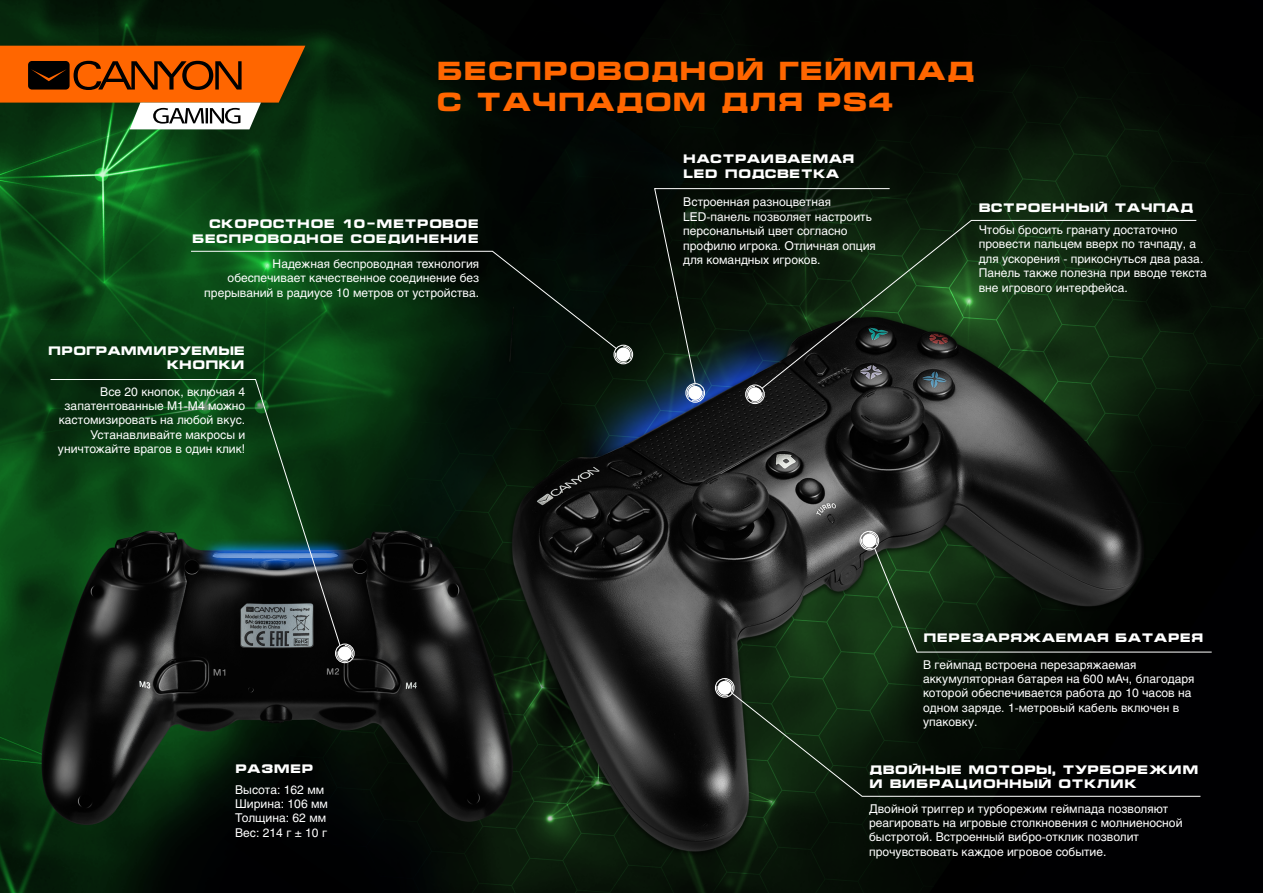
<style>
.page{position:relative;width:1263px;height:893px;background:#fff}
.page>*{position:absolute;margin:0;border:0;box-sizing:border-box;transform-origin:0 0}
.t1{font:700 25.5px/30.6px "Micra C";color:#f60}
.t2{font:12px/14.4px "Helios C";color:#fff}
.t3{font:700 12px/14.4px "Micra C";color:#fff}
.t4{font:700 12px/14.4px "Micra C";letter-spacing:-.025em;color:#fff;text-align:right}
</style>
<div class="page">
<img style="left:0;top:0;width:1263px;height:893px">
<svg style="left:0;top:46px;width:305px;height:83px;background:#a65d1e"></svg>
<div style="left:613px;top:345px;width:20px;height:19px;border:1px solid #fff;border-radius:50%"></div>
<div style="left:859px;top:531px;width:20px;height:19px;border:1px solid #fff;border-radius:50%"></div>
<svg style="left:191px;top:251px;width:440px;height:112px;background:#0a3011"></svg>
<svg style="left:337px;top:645px;width:16px;height:17px"></svg>
<div style="left:335px;top:643px;width:20px;height:20px;border:1px solid #fff;border-radius:50%"></div>
<svg style="left:50px;top:379px;width:291px;height:267px;background:#143a1f"></svg>
<svg style="left:687px;top:385px;width:16px;height:16px"></svg>
<div style="left:685px;top:383px;width:20px;height:20px;border:1px solid #fff;border-radius:50%"></div>
<svg style="left:654px;top:188px;width:236px;height:196px;background:#0c1913"></svg>
<svg style="left:747px;top:386px;width:16px;height:16px"></svg>
<div style="left:745px;top:384px;width:20px;height:20px;border:1px solid #fff;border-radius:50%"></div>
<svg style="left:761px;top:220px;width:436px;height:169px;background:#142a15"></svg>
<svg style="left:861px;top:532px;width:351px;height:120px;background:#141f14"></svg>
<svg style="left:716px;top:680px;width:17px;height:16px"></svg>
<div style="left:715px;top:678px;width:19px;height:20px;border:1px solid #fff;border-radius:50%"></div>
<svg style="left:730px;top:692px;width:471px;height:105px;background:#0a130a"></svg>
<h1 class="t1" style="left:437px;top:57px;width:540px">БЕСПРОВОДНОЙ ГЕЙМПАД<br>С ТАЧПАДОМ ДЛЯ PS4</h1>
<p class="t3" style="left:192px;top:217px;width:288px;text-align:right">Скоростное 10-метровое беспроводное соединение</p>
<p class="t2" style="left:204px;top:256px;width:276px;text-align:right">Надежная беспроводная технология обеспечивает качественное соединение без прерываний в радиусе 10 метров от устройства.</p>
<p class="t4" style="left:48px;top:344px;width:199px">Программируемые кнопки</p>
<p class="t2" style="left:58px;top:384px;width:189px;text-align:right">Все 20 кнопок, включая 4 запатентованные M1-M4 можно кастомизировать на любой вкус.<br>Устанавливайте макросы и уничтожайте врагов в один клик!</p>
<p class="t3" style="left:235px;top:762px;width:80px">Размер</p>
<p class="t2" style="left:235px;top:782px;width:94px">Высота: 162 мм<br>Ширина: 106 мм<br>Толщина: 62 мм<br>Вес: 214 г ± 10 г</p>
<p class="t3" style="left:683px;top:152px;width:173px">Настраиваемая<br>LED подсветка</p>
<p class="t2" style="left:683px;top:195px;width:194px">Встроенная разноцветная<br>LED-панель позволяет настроить персональный цвет согласно профилю игрока. Отличная опция для командных игроков.</p>
<p class="t3" style="left:979px;top:201px;width:216px">Встроенный тачпад</p>
<p class="t2" style="left:979px;top:222px;width:230px">Чтобы бросить гранату достаточно провести пальцем вверх по тачпаду, а для ускорения - прикоснуться два раза.<br>Панель также полезна при вводе текста вне игрового интерфейса.</p>
<p class="t3" style="left:923px;top:631px;width:282px">Перезаряжаемая батарея</p>
<p class="t2" style="left:923px;top:657px;width:273px">В геймпад встроена перезаряжаемая аккумуляторная батарея на 600 мАч, благодаря которой обеспечивается работа до 10 часов на одном заряде. 1-метровый кабель включен в упаковку.</p>
<p class="t3" style="left:869px;top:763px;width:331px">Двойные моторы, турборежим и вибрационный отклик</p>
<p class="t2" style="left:869px;top:801px;width:315px">Двойной триггер и турборежим геймпада позволяют реагировать на игровые столкновения с молниеносной быстротой. Встроенный вибро-отклик позволит прочувствовать каждое игровое событие.</p>
</div>
